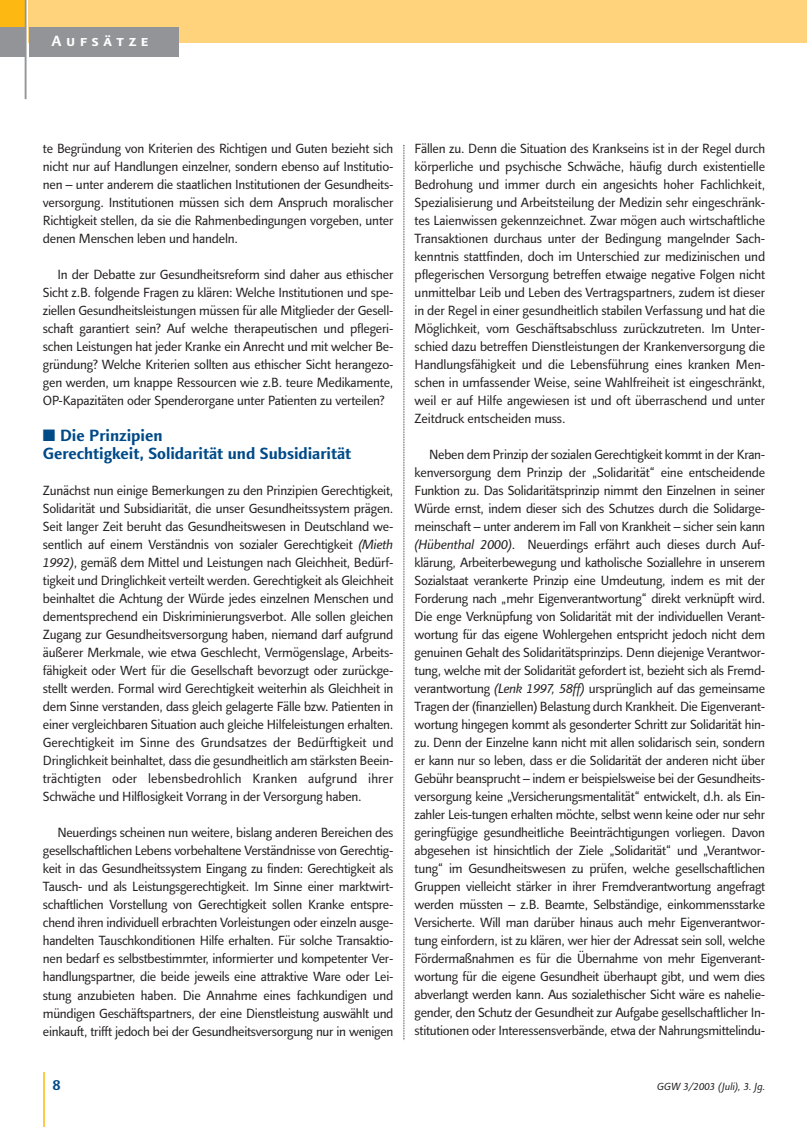
<style>
.page{position:relative;width:807px;height:1127px;background:#fff}
.page>*{position:absolute;margin:0;border:0;box-sizing:border-box;transform-origin:0 0}
.t1{font:700 16.5px/18px "Linotype Finnegan";color:#004a88}
.t2{font:700 15px "Linotype Finnegan SC";letter-spacing:.33em;color:#fff}
.t3{font:700 15px "Linotype Finnegan";color:#004a88}
.t4{font:13.5px/18px "Linotype Finnegan";letter-spacing:-.015em;color:#231f1f;text-align:justify}
.t5{font:italic 10.5px "Linotype Finnegan";color:#231f1f}
.s1{font-style:italic}
</style>
<div class="page">
<hr style="left:43px;top:1071px;width:2px;height:55px;background:#fdb812">
<div style="left:0;top:0;width:26px;height:31px;background:#fdb812"></div>
<div style="left:29px;top:0;width:778px;height:43px;background:#ffd27c"></div>
<div style="left:29px;top:27px;width:150px;height:30px;background:#939497"></div>
<div style="left:0;top:27px;width:26px;height:30px;background:#939497"></div>
<hr style="left:25px;top:0;width:1px;height:99px;background:#939497">
<svg style="left:404px;top:145px;width:1px;height:895px"></svg>
<p class="t2" style="left:52px;top:32px;width:98px">Aufsätze</p>
<p class="t4" style="left:43px;top:141px;width:352px">te Begründung von Kriterien des Richtigen und Guten bezieht sich nicht nur auf Handlungen einzelner, sondern ebenso auf Institutio&shy;nen – unter anderem die staatlichen Institutionen der Gesundheits&shy;versorgung. Institutionen müssen sich dem Anspruch moralischer Richtigkeit stellen, da sie die Rahmenbedingungen vorgeben, unter denen Menschen leben und handeln.</p>
<p class="t4" style="left:43px;top:267px;width:352px;text-indent:14px">In der Debatte zur Gesundheitsreform sind daher aus ethischer Sicht z.B. folgende Fragen zu klären: Welche Institutionen und spe&shy;ziellen Gesundheitsleistungen müssen für alle Mitglieder der Gesell&shy;schaft garantiert sein? Auf welche therapeutischen und pflegeri&shy;schen Leistungen hat jeder Kranke ein Anrecht und mit welcher Be&shy;gründung? Welche Kriterien sollten aus ethischer Sicht herangezo&shy;gen werden, um knappe Ressourcen wie z.B. teure Medikamente, OP-Kapazitäten oder Spenderorgane unter Patienten zu verteilen?</p>
<p class="t1" style="left:43px;top:428px;width:310px">■ Die Prinzipien<br>Gerechtigkeit, Solidarität und Subsidiarität</p>
<p class="t4" style="left:43px;top:483px;width:352px">Zunächst nun einige Bemerkungen zu den Prinzipien Gerechtigkeit, Solidarität und Subsidiarität, die unser Gesundheitssystem prägen.<br>Seit langer Zeit beruht das Gesundheitswesen in Deutschland we&shy;sentlich auf einem Verständnis von sozialer Gerechtigkeit <span class="s1">(Mieth 1992)</span>, gemäß dem Mittel und Leistungen nach Gleichheit, Bedürf&shy;tigkeit und Dringlichkeit verteilt werden. Gerechtigkeit als Gleichheit beinhaltet die Achtung der Würde jedes einzelnen Menschen und dementsprechend ein Diskriminierungsverbot. Alle sollen gleichen Zugang zur Gesundheitsversorgung haben, niemand darf aufgrund äußerer Merkmale, wie etwa Geschlecht, Vermögenslage, Arbeits&shy;fähigkeit oder Wert für die Gesellschaft bevorzugt oder zurückge&shy;stellt werden. Formal wird Gerechtigkeit weiterhin als Gleichheit in dem Sinne verstanden, dass gleich gelagerte Fälle bzw. Patienten in einer vergleichbaren Situation auch gleiche Hilfeleistungen erhalten.<br>Gerechtigkeit im Sinne des Grundsatzes der Bedürftigkeit und Dringlichkeit beinhaltet, dass die gesundheitlich am stärksten Beein&shy;trächtigten oder lebensbedrohlich Kranken aufgrund ihrer Schwäche und Hilflosigkeit Vorrang in der Versorgung haben.</p>
<p class="t4" style="left:43px;top:825px;width:352px;text-indent:14px">Neuerdings scheinen nun weitere, bislang anderen Bereichen des gesellschaftlichen Lebens vorbehaltene Verständnisse von Gerechtig&shy;keit in das Gesundheitssystem Eingang zu finden: Gerechtigkeit als Tausch- und als Leistungsgerechtigkeit. Im Sinne einer marktwirt&shy;schaftlichen Vorstellung von Gerechtigkeit sollen Kranke entspre&shy;chend ihren individuell erbrachten Vorleistungen oder einzeln ausge&shy;handelten Tauschkonditionen Hilfe erhalten. Für solche Transaktio&shy;nen bedarf es selbstbestimmter, informierter und kompetenter Ver&shy;handlungspartner, die beide jeweils eine attraktive Ware oder Lei&shy;stung anzubieten haben. Die Annahme eines fachkundigen und mündigen Geschäftspartners, der eine Dienstleistung auswählt und einkauft, trifft jedoch bei der Gesundheitsversorgung nur in wenigen</p>
<p class="t4" style="left:415px;top:141px;width:352px">Fällen zu. Denn die Situation des Krankseins ist in der Regel durch körperliche und psychische Schwäche, häufig durch existentielle Bedrohung und immer durch ein angesichts hoher Fachlichkeit, Spezialisierung und Arbeitsteilung der Medizin sehr eingeschränk&shy;tes Laienwissen gekennzeichnet. Zwar mögen auch wirtschaftliche Transaktionen durchaus unter der Bedingung mangelnder Sach&shy;kenntnis stattfinden, doch im Unterschied zur medizinischen und pflegerischen Versorgung betreffen etwaige negative Folgen nicht unmittelbar Leib und Leben des Vertragspartners, zudem ist dieser in der Regel in einer gesundheitlich stabilen Verfassung und hat die Möglichkeit, vom Geschäftsabschluss zurückzutreten. Im Unter&shy;schied dazu betreffen Dienstleistungen der Krankenversorgung die Handlungsfähigkeit und die Lebensführung eines kranken Men&shy;schen in umfassender Weise, seine Wahlfreiheit ist eingeschränkt, weil er auf Hilfe angewiesen ist und oft überraschend und unter Zeitdruck entscheiden muss.</p>
<p class="t4" style="left:415px;top:447px;width:352px;text-indent:14px">Neben dem Prinzip der sozialen Gerechtigkeit kommt in der Kran&shy;kenversorgung dem Prinzip der „Solidarität“ eine entscheidende Funktion zu. Das Solidaritätsprinzip nimmt den Einzelnen in seiner Würde ernst, indem dieser sich des Schutzes durch die Solidarge&shy;meinschaft – unter anderem im Fall von Krankheit – sicher sein kann <span class="s1">(Hübenthal 2000)</span>. Neuerdings erfährt auch dieses durch Auf&shy;klärung, Arbeiterbewegung und katholische Soziallehre in unserem Sozialstaat verankerte Prinzip eine Umdeutung, indem es mit der Forderung nach „mehr Eigenverantwortung“ direkt verknüpft wird.<br>Die enge Verknüpfung von Solidarität mit der individuellen Verant&shy;wortung für das eigene Wohlergehen entspricht jedoch nicht dem genuinen Gehalt des Solidaritätsprinzips. Denn diejenige Verantwor&shy;tung, welche mit der Solidarität gefordert ist, bezieht sich als Fremd&shy;verantwortung <span class="s1">(Lenk 1997, 58ff)</span> ursprünglich auf das gemeinsame Tragen der (finanziellen) Belastung durch Krankheit. Die Eigenverant&shy;wortung hingegen kommt als gesonderter Schritt zur Solidarität hin&shy;zu. Denn der Einzelne kann nicht mit allen solidarisch sein, sondern er kann nur so leben, dass er die Solidarität der anderen nicht über Gebühr beansprucht – indem er beispielsweise bei der Gesundheits&shy;versorgung keine „Versicherungsmentalität“ entwickelt, d.h. als Ein&shy;zahler Leis-tungen erhalten möchte, selbst wenn keine oder nur sehr geringfügige gesundheitliche Beeinträchtigungen vorliegen. Davon abgesehen ist hinsichtlich der Ziele „Solidarität“ und „Verantwor&shy;tung“ im Gesundheitswesen zu prüfen, welche gesellschaftlichen Gruppen vielleicht stärker in ihrer Fremdverantwortung angefragt werden müssten – z.B. Beamte, Selbständige, einkommensstarke Versicherte. Will man darüber hinaus auch mehr Eigenverantwor&shy;tung einfordern, ist zu klären, wer hier der Adressat sein soll, welche Fördermaßnahmen es für die Übernahme von mehr Eigenverant&shy;wortung für die eigene Gesundheit überhaupt gibt, und wem dies abverlangt werden kann. Aus sozialethischer Sicht wäre es nahelie&shy;gender, den Schutz der Gesundheit zur Aufgabe gesellschaftlicher In&shy;stitutionen oder Interessensverbände, etwa der Nahrungsmittelindu-</p>
<p class="t3" style="left:53px;top:1078px;width:10px">8</p>
<p class="t5" style="left:657px;top:1082px;width:110px">GGW 3/2003 (Juli), 3. Jg.</p>
</div>
